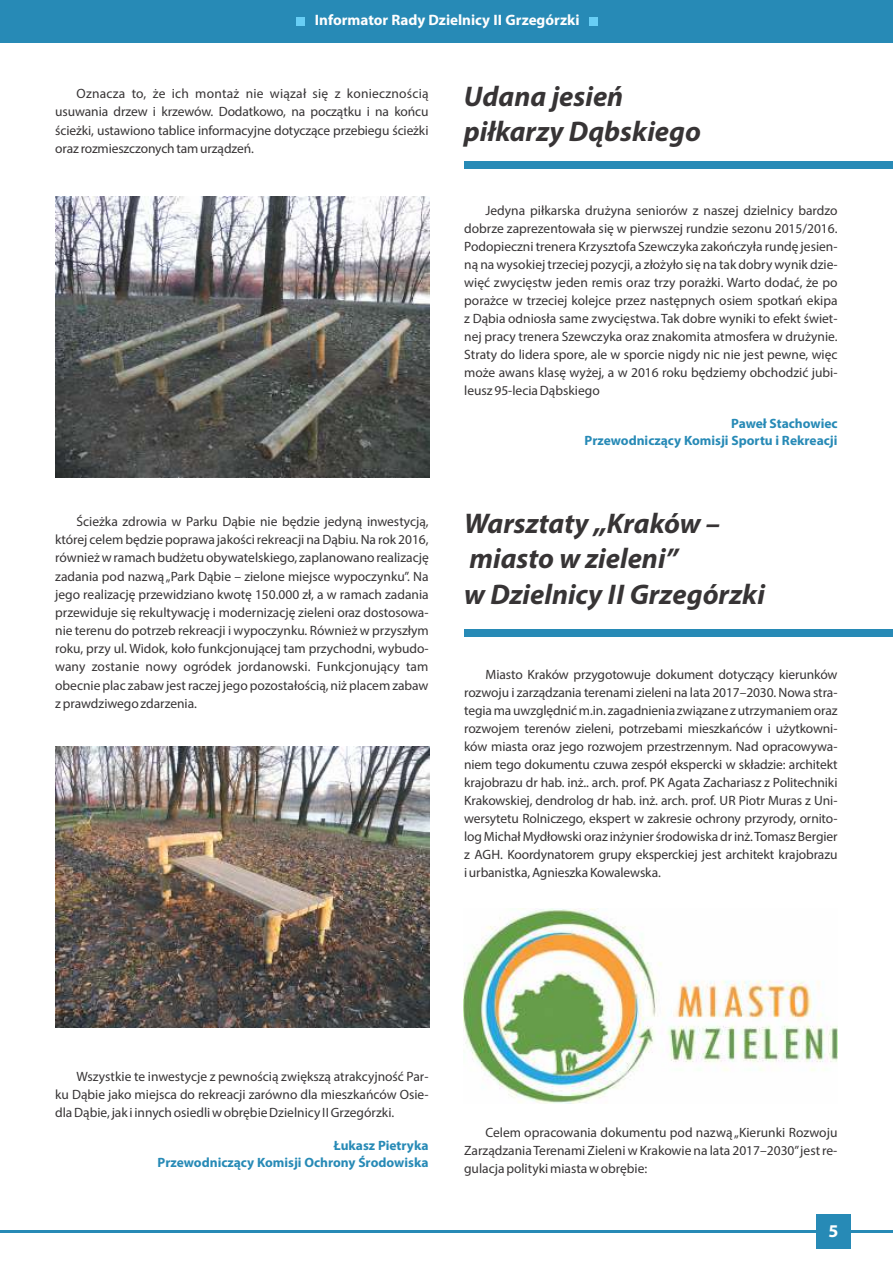
<style>
.page{position:relative;width:893px;height:1263px;background:#fff}
.page>*{position:absolute;margin:0;border:0;box-sizing:border-box;transform-origin:0 0}
.t1{font:italic 700 28.5px/35.2px "Myriad Pro";color:#373435}
.t2{font:700 18px "Myriad Pro";color:#fefefe}
.t3{font:700 15.15px "Myriad Pro";color:#fefefe}
.t4{font:13.5px/18px "Myriad Pro";color:#373435;text-align:justify}
.t5{font:700 13.5px/16.8px "Myriad Pro";color:#278ab6;text-align:right}
</style>
<div class="page">
<hr style="left:0;top:1229px;width:893px;height:3px;background:#278ab6">
<div style="left:816px;top:1214px;width:34px;height:34px;background:#278ab6"></div>
<img style="left:55px;top:747px;width:374px;height:281px">
<img style="left:55px;top:196px;width:374px;height:281px">
<div style="left:463px;top:161px;width:430px;height:7px;background:#278ab6"></div>
<div style="left:464px;top:629px;width:429px;height:7px;background:#278ab6"></div>
<img style="left:463px;top:908px;width:375px;height:195px">
<div style="left:0;top:0;width:893px;height:43px;background:#278ab6"></div>
<div style="left:296px;top:17px;width:8px;height:9px;background:#68cef5"></div>
<div style="left:589px;top:17px;width:8px;height:9px;background:#68cef5"></div>
<p class="t3" style="left:315px;top:14px;width:266px">Informator Rady Dzielnicy II Grzegórzki</p>
<p class="t4" style="left:55px;top:86px;width:375px;text-indent:21px">Oznacza to, że ich montaż nie wiązał się z koniecznością usuwania drzew i krzewów. Dodatkowo, na początku i na końcu ścieżki, ustawiono tablice informacyjne dotyczące przebiegu ścieżki oraz rozmieszczonych tam urządzeń.</p>
<p class="t4" style="left:55px;top:513px;width:375px;text-indent:21px">Ścieżka zdrowia w Parku Dąbie nie będzie jedyną inwestycją, której celem będzie poprawa jakości rekreacji na Dąbiu. Na rok 2016, również w ramach budżetu obywatelskiego, zaplanowano realizację zadania pod nazwą „Park Dąbie – zielone miejsce wypoczynku”. Na jego realizację przewidziano kwotę 150.000 zł, a w ramach zadania przewiduje się rekultywację i modernizację zieleni oraz dostosowa&shy;nie terenu do potrzeb rekreacji i wypoczynku. Również w przyszłym roku, przy ul. Widok, koło funkcjonującej tam przychodni, wybudo&shy;wany zostanie nowy ogródek jordanowski. Funkcjonujący tam obecnie plac zabaw jest raczej jego pozostałością, niż placem zabaw z prawdziwego zdarzenia.</p>
<h1 class="t1" style="left:464px;top:81px;width:239px">Udana jesień piłkarzy Dąbskiego</h1>
<p class="t4" style="left:464px;top:203px;width:375px;text-indent:21px">Jedyna piłkarska drużyna seniorów z naszej dzielnicy bardzo dobrze zaprezentowała się w pierwszej rundzie sezonu 2015/2016.<br>Podopieczni trenera Krzysztofa Szewczyka zakończyła rundę jesien&shy;ną na wysokiej trzeciej pozycji, a złożyło się na tak dobry wynik dzie&shy;więć zwycięstw jeden remis oraz trzy porażki. Warto dodać, że po porażce w trzeciej kolejce przez następnych osiem spotkań ekipa z Dąbia odniosła same zwycięstwa. Tak dobre wyniki to efekt świet&shy;nej pracy trenera Szewczyka oraz znakomita atmosfera w drużynie.<br>Straty do lidera spore, ale w sporcie nigdy nic nie jest pewne, więc może awans klasę wyżej, a w 2016 roku będziemy obchodzić jubi&shy;leusz 95-lecia Dąbskiego</p>
<p class="t5" style="left:585px;top:417px;width:254px">Paweł Stachowiec<br>Przewodniczący Komisji Sportu i Rekreacji</p>
<h1 class="t1" style="left:464px;top:508px;width:302px">Warsztaty „Kraków – miasto w zieleni”<br>w Dzielnicy II Grzegórzki</h1>
<p class="t4" style="left:464px;top:666px;width:375px;text-indent:21px">Miasto Kraków przygotowuje dokument dotyczący kierunków rozwoju i zarządzania terenami zieleni na lata 2017–2030. Nowa stra&shy;tegia ma uwzględnić m.in. zagadnienia związane z utrzymaniem oraz rozwojem terenów zieleni, potrzebami mieszkańców i użytkowni&shy;ków miasta oraz jego rozwojem przestrzennym. Nad opracowywa&shy;niem tego dokumentu czuwa zespół ekspercki w składzie: architekt krajobrazu dr hab. inż.. arch. prof. PK Agata Zachariasz z Politechniki Krakowskiej, dendrolog dr hab. inż. arch. prof. UR Piotr Muras z Uni&shy;wersytetu Rolniczego, ekspert w zakresie ochrony przyrody, ornito&shy;log Michał Mydłowski oraz inżynier środowiska dr inż. Tomasz Bergier z AGH. Koordynatorem grupy eksperckiej jest architekt krajobrazu i urbanistka, Agnieszka Kowalewska.</p>
<p class="t4" style="left:55px;top:1068px;width:375px;text-indent:21px">Wszystkie te inwestycje z pewnością zwiększą atrakcyjność Par&shy;ku Dąbie jako miejsca do rekreacji zarówno dla mieszkańców Osie&shy;dla Dąbie, jak i innych osiedli w obrębie Dzielnicy IIGrzegórzki.</p>
<p class="t5" style="left:158px;top:1138px;width:272px">Łukasz Pietryka<br>Przewodniczący Komisji Ochrony Środowiska</p>
<p class="t4" style="left:464px;top:1124px;width:375px;text-indent:21px">Celem opracowania dokumentu pod nazwą „Kierunki Rozwoju Zarządzania Terenami Zieleni w Krakowie na lata 2017–2030”jest re&shy;gulacja polityki miasta w obrębie:</p>
<h2 class="t2" style="left:828px;top:1223px;width:11px">5</h2>
</div>
